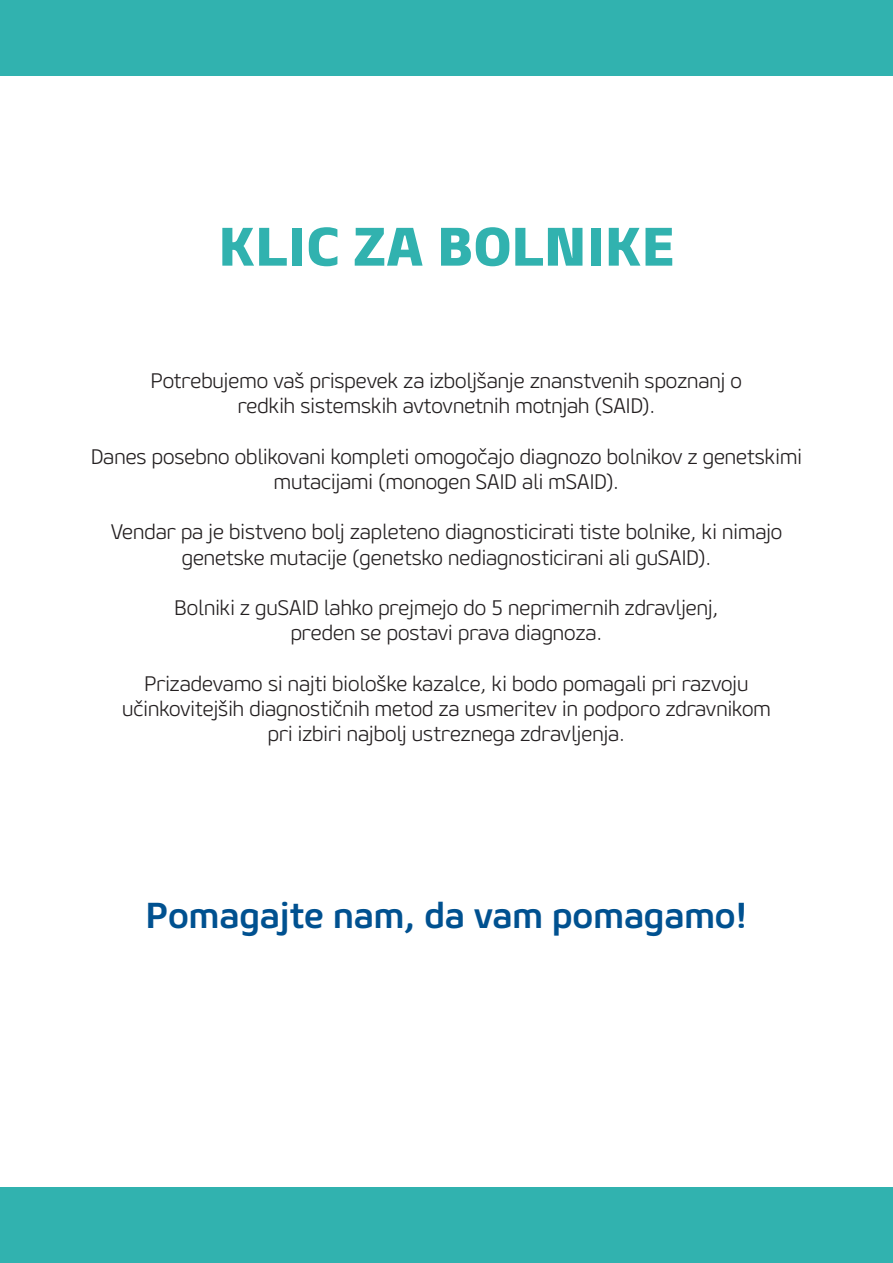
<style>
.page{position:relative;width:893px;height:1263px;background:#fff}
.page>*{position:absolute;margin:0;border:0;box-sizing:border-box;transform-origin:0 0}
.t1{font:800 54px "Geon";color:#31b2af}
.t2{font:700 36px "Geon";color:#005190}
.t3{font:300 21px/25.2px "Geon";color:#231f20;text-align:center}
</style>
<div class="page">
<div style="left:1px;top:1px;width:892px;height:75px;background:#31b2af"></div>
<div style="left:1px;top:1187px;width:892px;height:75px;background:#31b2af"></div>
<p class="t1" style="left:219px;top:211px;width:457px">KLIC ZA BOLNIKE</p>
<p class="t3" style="left:151px;top:368px;width:593px">Potrebujemo vaš prispevek za izboljšanje znanstvenih spoznanj o redkih sistemskih avtovnetnih motnjah (SAID).</p>
<p class="t3" style="left:91px;top:443px;width:712px">Danes posebno oblikovani kompleti omogočajo diagnozo bolnikov z genetskimi mutacijami (monogen SAID ali mSAID).</p>
<p class="t3" style="left:111px;top:519px;width:673px">Vendar pa je bistveno bolj zapleteno diagnosticirati tiste bolnike, ki nimajo genetske mutacije (genetsko nediagnosticirani ali guSAID).</p>
<p class="t3" style="left:174px;top:595px;width:545px">Bolniki z guSAID lahko prejmejo do 5 neprimernih zdravljenj, preden se postavi prava diagnoza.</p>
<p class="t3" style="left:122px;top:670px;width:650px">Prizadevamo si najti biološke kazalce, ki bodo pomagali pri razvoju učinkovitejših diagnostičnih metod za usmeritev in podporo zdravnikom pri izbiri najbolj ustreznega zdravljenja.</p>
<p class="t2" style="left:146px;top:891px;width:603px">Pomagajte nam, da vam pomagamo!</p>
</div>
